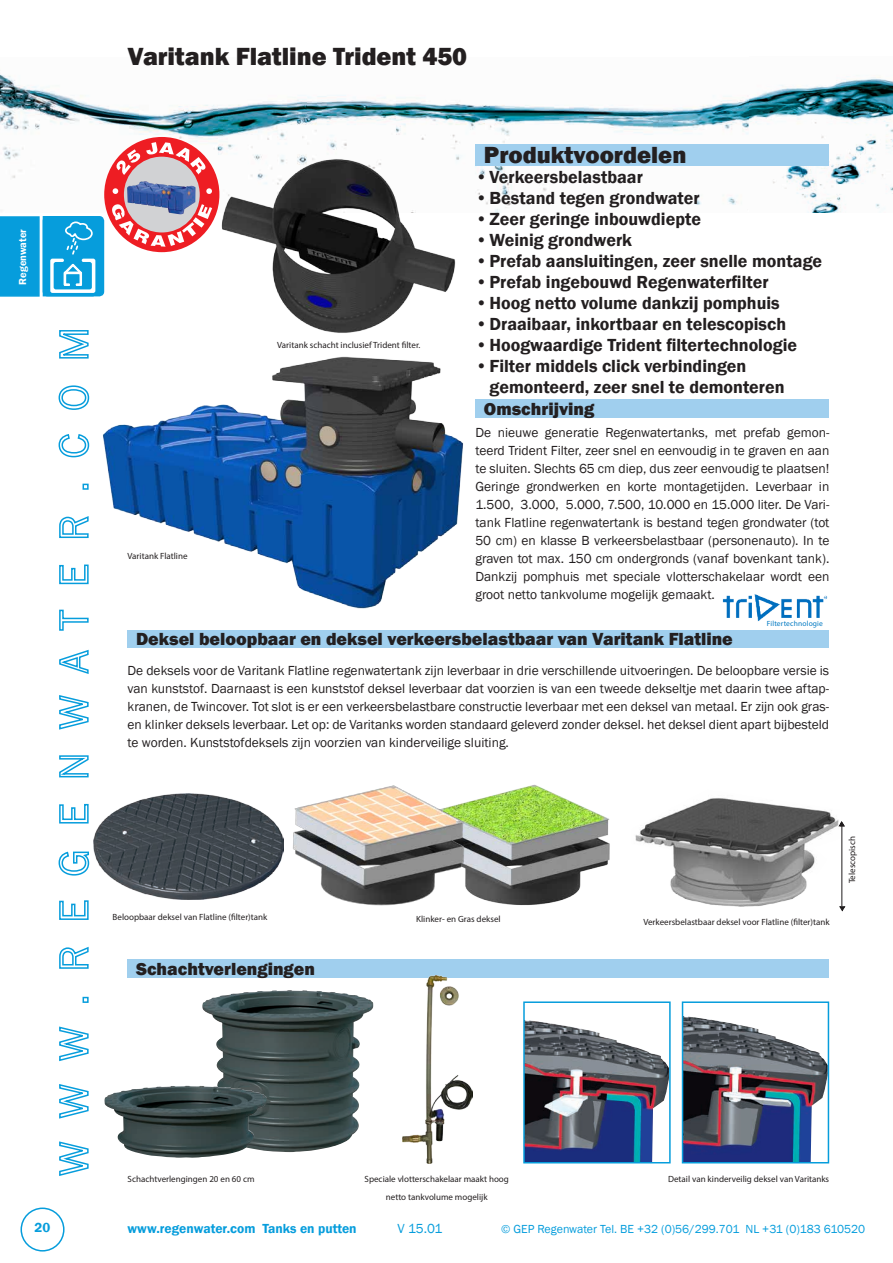
<style>
.page{position:relative;width:893px;height:1263px;background:#fff}
.page>*{position:absolute;margin:0;border:0;box-sizing:border-box;transform-origin:0 0}
.t1{font:800 25.5px "Franklin Gothic";color:#231f20}
.t2{font:800 24px "Franklin Gothic";color:#231f20}
.Vorteile{font:600 18px/21px "Franklin Gothic";color:#231f20}
.t3{font:800 18px "Franklin Gothic";color:#231f20}
.t4{font:13.5px/18px "Franklin Gothic";color:#231f20;text-align:justify}
.t5{font:600 13.5px "Franklin Gothic";color:#069ddc}
.t6{font:13.5px "Franklin Gothic";color:#069ddc}
.t7{font:12px "Franklin Gothic";color:#069ddc}
.t8{font:600 10.5px "Franklin Gothic";color:#fff}
.t9{font:9px "Myriad Pro";color:#231f20}
.t10{font:7.5px "Myriad Pro";letter-spacing:.025em;color:#0079c2}
</style>
<div class="page">
<div style="left:43px;top:217px;width:60px;height:79px;background:#069ddc;border-radius:4px"></div>
<div style="left:43px;top:216px;width:61px;height:80px;border:2px solid #069ddc;border-radius:4px"></div>
<svg style="left:50px;top:222px;width:45px;height:71px"></svg>
<div style="left:0;top:216px;width:40px;height:81px;background:#069ddc"></div>
<img style="left:0;top:74px;width:893px;height:139px">
<svg style="left:59px;top:1141px;width:30px;height:35px"></svg>
<svg style="left:59px;top:1084px;width:30px;height:35px"></svg>
<svg style="left:59px;top:1026px;width:30px;height:36px"></svg>
<svg style="left:83px;top:997px;width:6px;height:6px"></svg>
<svg style="left:59px;top:946px;width:30px;height:23px"></svg>
<svg style="left:59px;top:900px;width:30px;height:20px"></svg>
<svg style="left:58px;top:851px;width:32px;height:25px"></svg>
<svg style="left:59px;top:803px;width:30px;height:21px"></svg>
<svg style="left:59px;top:755px;width:30px;height:23px"></svg>
<svg style="left:59px;top:695px;width:30px;height:35px"></svg>
<svg style="left:59px;top:649px;width:30px;height:25px"></svg>
<svg style="left:59px;top:609px;width:30px;height:22px"></svg>
<svg style="left:59px;top:564px;width:30px;height:21px"></svg>
<svg style="left:59px;top:516px;width:30px;height:23px"></svg>
<svg style="left:83px;top:484px;width:6px;height:6px"></svg>
<svg style="left:58px;top:434px;width:32px;height:24px"></svg>
<svg style="left:58px;top:385px;width:32px;height:25px"></svg>
<svg style="left:59px;top:330px;width:30px;height:29px"></svg>
<div style="left:21px;top:1207px;width:44px;height:44px;border:2px solid #069ddc;border-radius:50%"></div>
<img style="left:202px;top:990px;width:172px;height:162px">
<div style="left:475px;top:144px;width:354px;height:21px;background:#a0cfee"></div>
<div style="left:475px;top:400px;width:354px;height:18px;background:#a0cfee"></div>
<div style="left:128px;top:630px;width:701px;height:17px;background:#a0cfee"></div>
<div style="left:128px;top:959px;width:701px;height:18px;background:#a0cfee"></div>
<div style="left:104px;top:137px;width:115px;height:115px;background:#ee1d23;border-radius:50%"></div>
<div style="left:124px;top:157px;width:76px;height:75px;background:#d1d2d4;border-radius:50%"></div>
<svg style="left:112px;top:204px;width:100px;height:43px"></svg>
<svg style="left:113px;top:188px;width:5px;height:6px"></svg>
<svg style="left:206px;top:188px;width:6px;height:6px"></svg>
<svg style="left:116px;top:149px;width:24px;height:26px"></svg>
<svg style="left:146px;top:142px;width:60px;height:32px"></svg>
<img style="left:127px;top:181px;width:69px;height:33px">
<img style="left:105px;top:1086px;width:162px;height:72px">
<img style="left:722px;top:594px;width:106px;height:27px">
<img style="left:685px;top:1028px;width:141px;height:132px">
<div style="left:682px;top:1001px;width:147px;height:162px;border:2px solid #069ddc"></div>
<img style="left:526px;top:1032px;width:142px;height:128px">
<div style="left:523px;top:1001px;width:148px;height:162px;border:2px solid #069ddc"></div>
<img style="left:103px;top:356px;width:360px;height:253px">
<img style="left:403px;top:976px;width:70px;height:187px">
<img style="left:219px;top:129px;width:256px;height:204px">
<img style="left:466px;top:784px;width:144px;height:122px">
<img style="left:635px;top:798px;width:205px;height:109px">
<svg style="left:838px;top:821px;width:6px;height:5px"></svg>
<svg style="left:839px;top:906px;width:6px;height:5px"></svg>
<hr style="left:841px;top:826px;width:1px;height:80px;background:#201d1e">
<img style="left:94px;top:794px;width:190px;height:105px">
<img style="left:293px;top:785px;width:173px;height:121px">
<p class="t8" style="left:16px;top:284px;width:57px;rotate:-90deg">Regenwater</p>
<p class="t1" style="left:128px;top:40px;width:341px">Varitank Flatline Trident 450</p>
<p class="t9" style="left:128px;top:551px;width:61px">Varitank Flatline</p>
<p class="t9" style="left:277px;top:339px;width:145px">Varitank schacht inclusief Trident filter.</p>
<p class="t2" style="left:484px;top:139px;width:204px">Produktvoordelen</p>
<p class="Vorteile" style="left:475px;top:166px;width:169px">• Verkeersbelastbaar</p>
<p class="Vorteile" style="left:475px;top:187px;width:226px">• Bestand tegen grondwater</p>
<p class="Vorteile" style="left:475px;top:208px;width:227px">• Zeer geringe inbouwdiepte</p>
<p class="Vorteile" style="left:475px;top:229px;width:158px">• Weinig grondwerk</p>
<p class="Vorteile" style="left:475px;top:250px;width:348px">• Prefab aansluitingen, zeer snelle montage</p>
<p class="Vorteile" style="left:475px;top:271px;width:295px">• Prefab ingebouwd Regenwaterfilter</p>
<p class="Vorteile" style="left:475px;top:292px;width:306px">• Hoog netto volume dankzij pomphuis</p>
<p class="Vorteile" style="left:475px;top:313px;width:312px">• Draaibaar, inkortbaar en telescopisch</p>
<p class="Vorteile" style="left:475px;top:334px;width:323px">• Hoogwaardige Trident filtertechnologie</p>
<p class="Vorteile" style="left:489px;top:355px;width:297px;text-indent:-14px">• Filter middels click verbindingen gemonteerd, zeer snel te demonteren</p>
<p class="t3" style="left:484px;top:397px;width:112px">Omschrijving</p>
<p class="t4" style="left:475px;top:423px;width:355px">De nieuwe generatie Regenwatertanks, met prefab gemon&shy;teerd Trident Filter, zeer snel en eenvoudig in te graven en aan te sluiten. Slechts 65 cm diep, dus zeer eenvoudig te plaatsen!<br>Geringe grondwerken en korte montagetijden. Leverbaar in 1.500, 3.000, 5.000, 7.500, 10.000 en 15.000 liter. De Vari&shy;tank Flatline regenwatertank is bestand tegen grondwater (tot 50 cm) en klasse B verkeersbelastbaar (personenauto). In te graven tot max. 150 cm ondergronds (vanaf bovenkant tank).<br>Dankzij pomphuis met speciale vlotterschakelaar wordt een groot netto tankvolume mogelijk gemaakt.</p>
<p class="t10" style="left:767px;top:619px;width:58px">Filtertechnologie</p>
<p class="t3" style="left:136px;top:627px;width:598px">Deksel beloopbaar en deksel verkeersbelastbaar van Varitank Flatline</p>
<p class="t4" style="left:128px;top:662px;width:703px">De deksels voor de Varitank Flatline regenwatertank zijn leverbaar in drie verschillende uitvoeringen. De beloopbare versie is van kunststof. Daarnaast is een kunststof deksel leverbaar dat voorzien is van een tweede dekseltje met daarin twee aftap&shy;kranen, de Twincover. Tot slot is er een verkeersbelastbare constructie leverbaar met een deksel van metaal. Er zijn ook gras&shy;en klinker deksels leverbaar. Let op: de Varitanks worden standaard geleverd zonder deksel. het deksel dient apart bijbesteld te worden. Kunststofdeksels zijn voorzien van kinderveilige sluiting.</p>
<p class="t9" style="left:113px;top:911px;width:156px">Beloopbaar deksel van Flatline (filter)tank</p>
<p class="t9" style="left:416px;top:913px;width:86px">Klinker- en Gras deksel</p>
<p class="t9" style="left:643px;top:916px;width:188px">Verkeersbelastbaar deksel voor Flatline (filter)tank</p>
<p class="t3" style="left:136px;top:957px;width:180px">Schachtverlengingen</p>
<p class="t9" style="left:846px;top:883px;width:49px;rotate:-90deg">Telescopisch</p>
<p class="t9" style="left:128px;top:1174px;width:129px">Schachtverlengingen 20 en 60 cm</p>
<p class="t9" style="left:365px;top:1174px;width:146px">Speciale vlotterschakelaar maakt hoog</p>
<p class="t9" style="left:668px;top:1174px;width:163px">Detail van kinderveilig deksel van Varitanks</p>
<p class="t9" style="left:386px;top:1192px;width:103px">netto tankvolume mogelijk</p>
<p class="t5" style="left:35px;top:1219px;width:17px">20</p>
<p class="t7" style="left:501px;top:1221px;width:366px">© GEP Regenwater Tel. BE +32 (0)56/299.701 NL +31 (0)183 610520</p>
<p class="t5" style="left:128px;top:1220px;width:231px">www.regenwater.com Tanks en putten</p>
<p class="t6" style="left:398px;top:1220px;width:46px">V 15.01</p>
</div>
